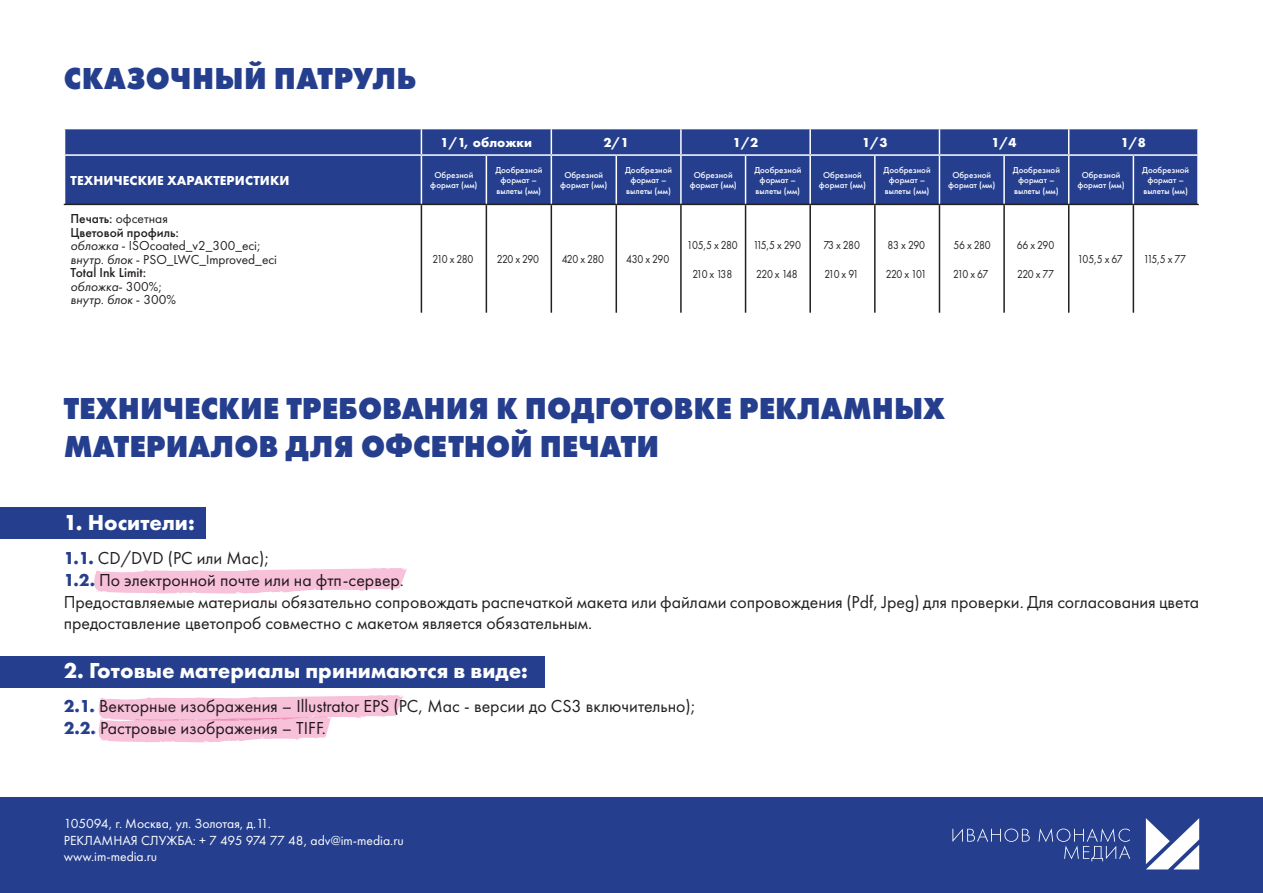
<style>
.page{position:relative;width:1263px;height:893px;background:#fff}
.page>*{position:absolute;margin:0;border:0;box-sizing:border-box;transform-origin:0 0}
.t1{font:800 31.5px/37.8px "Futura PT";color:#253f8e;scale:.94 1}
.Заголовок{font:700 22.5px "Futura PT";color:#fff}
.t2{font:18px/21.6px "Futura PT";color:#231f20}
.t3{font:13.65px/16.4px "Futura PT";color:#fff}
.t4{font:13.5px "Futura PT";color:#231f20}
.t5{font:700 13.5px "Futura PT";letter-spacing:.01em;color:#fff}
.t6{font:500 13.5px "Futura PT";color:#231f20}
.t7{font:italic 13.5px "Futura PT";color:#231f20}
.t8{font:12px "Futura PT";letter-spacing:-.055em;color:#231f20;scale:.87 1}
.t9{font:500 9px/10.5px "Futura PT";color:#fff;text-align:center}
.s1{font-weight:500}
.s2{font-style:italic}
.s3{font-style:normal}
.s4{font-weight:700;color:#253f8e}
</style>
<div class="page">
<div style="left:0;top:797px;width:1263px;height:96px;background:#253f8e"></div>
<svg style="left:1146px;top:818px;width:53px;height:51px"></svg>
<svg style="left:952px;top:828px;width:78px;height:14px"></svg>
<svg style="left:1038px;top:828px;width:92px;height:33px"></svg>
<div style="left:65px;top:129px;width:1132px;height:75px;background:#253f8e"></div>
<hr style="left:64px;top:204px;width:357px;height:1px;background:#231f20">
<hr style="left:421px;top:204px;width:65px;height:1px;background:#231f20">
<hr style="left:421px;top:205px;width:1px;height:108px;background:#231f20">
<hr style="left:486px;top:204px;width:65px;height:1px;background:#231f20">
<hr style="left:486px;top:205px;width:1px;height:108px;background:#231f20">
<hr style="left:551px;top:204px;width:65px;height:1px;background:#231f20">
<hr style="left:551px;top:205px;width:1px;height:108px;background:#231f20">
<hr style="left:616px;top:204px;width:65px;height:1px;background:#231f20">
<hr style="left:615px;top:205px;width:2px;height:108px;background:#231f20">
<hr style="left:681px;top:204px;width:64px;height:1px;background:#231f20">
<hr style="left:680px;top:205px;width:2px;height:108px;background:#231f20">
<hr style="left:745px;top:204px;width:65px;height:1px;background:#231f20">
<hr style="left:745px;top:205px;width:1px;height:108px;background:#231f20">
<hr style="left:810px;top:204px;width:65px;height:1px;background:#231f20">
<hr style="left:809px;top:205px;width:2px;height:108px;background:#231f20">
<hr style="left:875px;top:204px;width:64px;height:1px;background:#231f20">
<hr style="left:874px;top:205px;width:1px;height:108px;background:#231f20">
<hr style="left:939px;top:204px;width:65px;height:1px;background:#231f20">
<hr style="left:939px;top:205px;width:1px;height:108px;background:#231f20">
<hr style="left:1004px;top:204px;width:65px;height:1px;background:#231f20">
<hr style="left:1003px;top:205px;width:2px;height:108px;background:#231f20">
<hr style="left:1069px;top:204px;width:64px;height:1px;background:#231f20">
<hr style="left:1068px;top:205px;width:1px;height:108px;background:#231f20">
<hr style="left:1133px;top:204px;width:66px;height:1px;background:#231f20">
<hr style="left:1133px;top:205px;width:1px;height:108px;background:#231f20">
<svg style="left:421px;top:129px;width:1px;height:25px"></svg>
<svg style="left:551px;top:129px;width:1px;height:25px"></svg>
<hr style="left:680px;top:129px;width:2px;height:25px;background:#fff">
<hr style="left:809px;top:129px;width:2px;height:25px;background:#fff">
<svg style="left:939px;top:129px;width:1px;height:25px"></svg>
<svg style="left:1068px;top:129px;width:1px;height:25px"></svg>
<hr style="left:64px;top:154px;width:357px;height:2px;background:#fff">
<hr style="left:421px;top:154px;width:65px;height:2px;background:#fff">
<hr style="left:421px;top:156px;width:1px;height:48px;background:#fff">
<hr style="left:486px;top:154px;width:65px;height:2px;background:#fff">
<hr style="left:486px;top:156px;width:1px;height:48px;background:#fff">
<hr style="left:551px;top:154px;width:65px;height:2px;background:#fff">
<hr style="left:551px;top:156px;width:1px;height:48px;background:#fff">
<hr style="left:616px;top:154px;width:65px;height:2px;background:#fff">
<hr style="left:615px;top:156px;width:2px;height:48px;background:#fff">
<hr style="left:681px;top:154px;width:64px;height:2px;background:#fff">
<hr style="left:680px;top:156px;width:2px;height:48px;background:#fff">
<hr style="left:745px;top:154px;width:65px;height:2px;background:#fff">
<hr style="left:745px;top:156px;width:1px;height:48px;background:#fff">
<hr style="left:810px;top:154px;width:65px;height:2px;background:#fff">
<hr style="left:809px;top:156px;width:2px;height:48px;background:#fff">
<hr style="left:875px;top:154px;width:64px;height:2px;background:#fff">
<hr style="left:874px;top:156px;width:1px;height:48px;background:#fff">
<hr style="left:939px;top:154px;width:65px;height:2px;background:#fff">
<hr style="left:939px;top:156px;width:1px;height:48px;background:#fff">
<hr style="left:1004px;top:154px;width:65px;height:2px;background:#fff">
<hr style="left:1003px;top:156px;width:2px;height:48px;background:#fff">
<hr style="left:1069px;top:154px;width:64px;height:2px;background:#fff">
<hr style="left:1068px;top:156px;width:1px;height:48px;background:#fff">
<hr style="left:1133px;top:154px;width:66px;height:2px;background:#fff">
<hr style="left:1133px;top:156px;width:1px;height:48px;background:#fff">
<div style="left:0;top:507px;width:206px;height:32px;background:#253f8e"></div>
<div style="left:0;top:656px;width:544px;height:32px;background:#253f8e"></div>
<svg style="left:94px;top:567px;width:313px;height:27px"></svg>
<svg style="left:98px;top:695px;width:305px;height:48px"></svg>
<p class="t1" style="left:64px;top:59px;width:376px">СКАЗОЧНЫЙ ПАТРУЛЬ</p>
<p class="t5" style="left:441px;top:134px;width:93px">1/1, обложки</p>
<p class="t5" style="left:603px;top:134px;width:27px">2/1</p>
<p class="t5" style="left:733px;top:134px;width:27px">1/2</p>
<p class="t5" style="left:862px;top:134px;width:27px">1/3</p>
<p class="t5" style="left:991px;top:134px;width:27px">1/4</p>
<p class="t5" style="left:1121px;top:134px;width:27px">1/8</p>
<p class="t5" style="left:71px;top:172px;width:220px">ТЕХНИЧЕСКИЕ ХАРАКТЕРИСТИКИ</p>
<p class="t9" style="left:430px;top:170px;width:49px">Обрезной формат (мм)</p>
<p class="t9" style="left:495px;top:164px;width:49px">Дообрезной</p>
<p class="t9" style="left:501px;top:175px;width:38px">формат –</p>
<p class="t9" style="left:496px;top:185px;width:46px">вылеты (мм)</p>
<p class="t9" style="left:560px;top:170px;width:49px">Обрезной формат (мм)</p>
<p class="t9" style="left:625px;top:164px;width:49px">Дообрезной</p>
<p class="t9" style="left:630px;top:175px;width:38px">формат –</p>
<p class="t9" style="left:626px;top:185px;width:46px">вылеты (мм)</p>
<p class="t9" style="left:690px;top:170px;width:49px">Обрезной формат (мм)</p>
<p class="t9" style="left:754px;top:164px;width:49px">Дообрезной</p>
<p class="t9" style="left:760px;top:175px;width:38px">формат –</p>
<p class="t9" style="left:755px;top:185px;width:46px">вылеты (мм)</p>
<p class="t9" style="left:819px;top:170px;width:49px">Обрезной формат (мм)</p>
<p class="t9" style="left:884px;top:164px;width:49px">Дообрезной</p>
<p class="t9" style="left:889px;top:175px;width:38px">формат –</p>
<p class="t9" style="left:885px;top:185px;width:46px">вылеты (мм)</p>
<p class="t9" style="left:948px;top:170px;width:49px">Обрезной формат (мм)</p>
<p class="t9" style="left:1013px;top:164px;width:49px">Дообрезной</p>
<p class="t9" style="left:1018px;top:175px;width:38px">формат –</p>
<p class="t9" style="left:1014px;top:185px;width:46px">вылеты (мм)</p>
<p class="t9" style="left:1077px;top:170px;width:49px">Обрезной формат (мм)</p>
<p class="t9" style="left:1142px;top:164px;width:49px">Дообрезной</p>
<p class="t9" style="left:1147px;top:175px;width:38px">формат –</p>
<p class="t9" style="left:1143px;top:185px;width:46px">вылеты (мм)</p>
<p class="t4" style="left:71px;top:211px;width:99px"><span class="s1">Печать:</span> офсетная</p>
<p class="t6" style="left:71px;top:224px;width:110px">Цветовой профиль:</p>
<p class="t4" style="left:71px;top:238px;width:192px"><span class="s2">обложка</span> - ISOcoated_v2_300_eci;</p>
<p class="t4" style="left:71px;top:251px;width:208px"><span class="s2">внутр. блок</span> - PSO_LWC_Improved_eci</p>
<p class="t6" style="left:71px;top:265px;width:77px">Total Ink Limit:</p>
<p class="t7" style="left:71px;top:278px;width:93px">обложка<span class="s3">- 300%;</span></p>
<p class="t7" style="left:71px;top:292px;width:107px">внутр. блок <span class="s3">- 300%</span></p>
<p class="t8" style="left:433px;top:252px;width:49px">210 х 280</p>
<p class="t8" style="left:497px;top:252px;width:50px">220 х 290</p>
<p class="t8" style="left:562px;top:252px;width:50px">420 х 280</p>
<p class="t8" style="left:626px;top:252px;width:51px">430 х 290</p>
<p class="t8" style="left:687px;top:238px;width:60px">105,5 x 280</p>
<p class="t8" style="left:692px;top:266px;width:47px">210 x 138</p>
<p class="t8" style="left:753px;top:238px;width:56px">115,5 x 290</p>
<p class="t8" style="left:756px;top:266px;width:49px">220 x 148</p>
<p class="t8" style="left:823px;top:238px;width:44px">73 x 280</p>
<p class="t8" style="left:824px;top:266px;width:41px">210 x 91</p>
<p class="t8" style="left:887px;top:238px;width:44px">83 x 290</p>
<p class="t8" style="left:886px;top:266px;width:49px">220 x 101</p>
<p class="t8" style="left:953px;top:238px;width:44px">56 x 280</p>
<p class="t8" style="left:953px;top:266px;width:42px">210 x 67</p>
<p class="t8" style="left:1017px;top:238px;width:44px">66 x 290</p>
<p class="t8" style="left:1017px;top:266px;width:44px">220 x 77</p>
<p class="t8" style="left:1077px;top:252px;width:54px">105,5 x 67</p>
<p class="t8" style="left:1144px;top:252px;width:50px">115,5 x 77</p>
<p class="t1" style="left:64px;top:389px;width:939px">ТЕХНИЧЕСКИЕ ТРЕБОВАНИЯ К ПОДГОТОВКЕ РЕКЛАМНЫХ<br>МАТЕРИАЛОВ ДЛЯ ОФСЕТНОЙ ПЕЧАТИ</p>
<p class="Заголовок" style="left:64px;top:508px;width:132px">1. Носители:</p>
<p class="t2" style="left:64px;top:547px;width:207px"><span class="s4">1.1.</span> CD/DVD (PC или Mac);</p>
<p class="t2" style="left:64px;top:569px;width:342px"><span class="s4">1.2.</span> По электронной почте или на фтп-сервер.</p>
<p class="t2" style="left:64px;top:591px;width:1137px">Предоставляемые материалы обязательно сопровождать распечаткой макета или файлами сопровождения (Pdf, Jpeg) для проверки. Для согласования цвета предоставление цветопроб совместно с макетом является обязательным.</p>
<p class="Заголовок" style="left:64px;top:656px;width:466px">2. Готовые материалы принимаются в виде:</p>
<p class="t2" style="left:64px;top:695px;width:633px"><span class="s4">2.1.</span> Векторные изображения – Illustrator EPS (РС, Mac - версии до CS3 включительно);</p>
<p class="t2" style="left:64px;top:717px;width:264px"><span class="s4">2.2.</span> Растровые изображения – TIFF.</p>
<p class="t3" style="left:64px;top:815px;width:341px">105094, г. Москва, ул. Золотая, д.11.<br>РЕКЛАМНАЯ СЛУЖБА: + 7 495 974 77 48, adv@im-media.ru www.im-media.ru</p>
</div>
